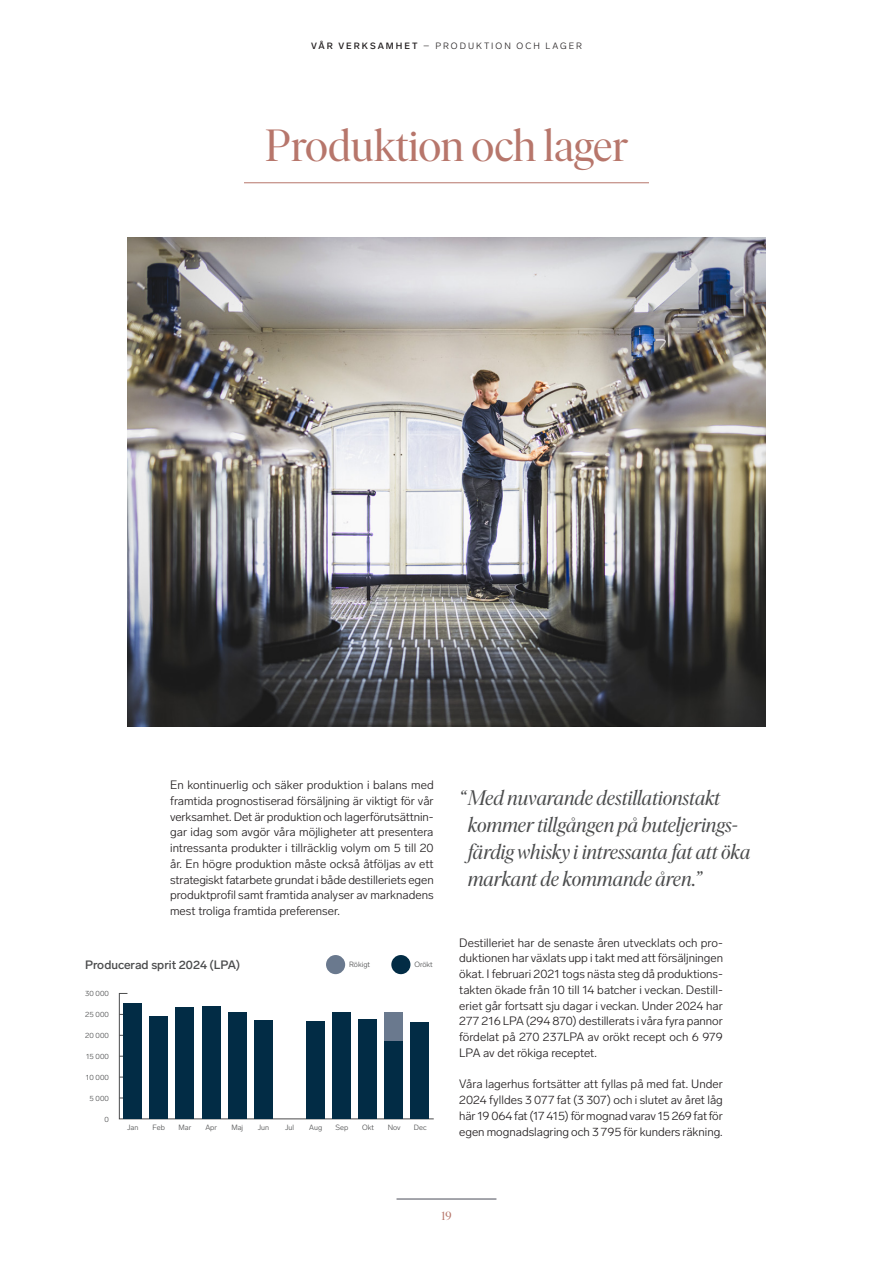
<style>
.page{position:relative;width:893px;height:1263px;background:#fff}
.page>*{position:absolute;margin:0;border:0;box-sizing:border-box;transform-origin:0 0}
.IVAR_-_Stor_rubrik_f{font:45px "Ivar Display";letter-spacing:-.005em;color:#b7766b}
.IVAR_-_Citat_och_ing{font:italic 21px/27px "Ivar Display";letter-spacing:-.005em;color:#4b4c4d}
.LAB_-_Brödtext{font:300 12px/15.8px "Lab Grotesque";letter-spacing:-.005em;color:#231f20;text-align:justify}
.LAB_-_Fotnotsstorlek{font:500 12px "Lab Grotesque";color:#4b4c4d}
.t1{font:12px "Ivar Display";color:#b7766b}
.t2{font:300 9px "Lab Grotesque";letter-spacing:.225em;color:#231f20}
.LAB_-_Fotnotsstorlek-2{font:300 7.5px "Lab Grotesque";color:#4b4c4d}
.s1{font-weight:500}
</style>
<div class="page">
<hr style="left:396px;top:1199px;width:100px;height:1px;background:#4b4d58">
<hr style="left:244px;top:183px;width:405px;height:1px;background:#b7766b">
<img style="left:128px;top:238px;width:637px;height:488px">
<svg style="left:119px;top:993px;width:315px;height:126px"></svg>
<div style="left:326px;top:955px;width:19px;height:19px;background:#6a798e;border-radius:50%"></div>
<div style="left:391px;top:955px;width:19px;height:19px;background:#022c45;border-radius:50%"></div>
<div style="left:384px;top:1012px;width:19px;height:29px;background:#6a798e"></div>
<div style="left:123px;top:1003px;width:19px;height:115px;background:#022c45"></div>
<div style="left:149px;top:1016px;width:19px;height:102px;background:#022c45"></div>
<div style="left:176px;top:1007px;width:18px;height:111px;background:#022c45"></div>
<div style="left:202px;top:1006px;width:18px;height:112px;background:#022c45"></div>
<div style="left:228px;top:1012px;width:19px;height:106px;background:#022c45"></div>
<div style="left:254px;top:1020px;width:19px;height:98px;background:#022c45"></div>
<div style="left:306px;top:1021px;width:19px;height:97px;background:#022c45"></div>
<div style="left:332px;top:1012px;width:19px;height:106px;background:#022c45"></div>
<div style="left:358px;top:1019px;width:19px;height:99px;background:#022c45"></div>
<div style="left:384px;top:1041px;width:19px;height:77px;background:#022c45"></div>
<div style="left:410px;top:1022px;width:19px;height:96px;background:#022c45"></div>
<p class="t2" style="left:311px;top:41px;width:272px"><span class="s1">VÅR VERKSAMHET</span> – PRODUKTION OCH LAGER</p>
<p class="IVAR_-_Stor_rubrik_f" style="left:265px;top:122px;width:364px">Produktion och lager</p>
<p class="LAB_-_Brödtext" style="left:170px;top:777px;width:265px">En kontinuerlig och säker produktion i balans med framtida prognostiserad försäljning är viktigt för vår verksamhet. Det är produktion och lagerförutsättnin&shy;gar idag som avgör våra möjligheter att presentera intressanta produkter i tillräcklig volym om 5 till 20 år. En högre produktion måste också åtföljas av ett strategiskt fatarbete grundat i både destilleriets egen produktprofil samt framtida analyser av marknadens mest troliga framtida preferenser.</p>
<p class="LAB_-_Fotnotsstorlek" style="left:85px;top:958px;width:157px">Producerad sprit 2024 (LPA)</p>
<p class="LAB_-_Fotnotsstorlek-2" style="left:349px;top:960px;width:22px">Rökigt</p>
<p class="LAB_-_Fotnotsstorlek-2" style="left:414px;top:960px;width:20px">Orökt</p>
<p class="LAB_-_Fotnotsstorlek-2" style="left:85px;top:989px;width:25px">30 000</p>
<p class="LAB_-_Fotnotsstorlek-2" style="left:85px;top:1010px;width:25px">25 000</p>
<p class="LAB_-_Fotnotsstorlek-2" style="left:85px;top:1031px;width:25px">20 000</p>
<p class="LAB_-_Fotnotsstorlek-2" style="left:86px;top:1052px;width:24px">15 000</p>
<p class="LAB_-_Fotnotsstorlek-2" style="left:86px;top:1073px;width:25px">10 000</p>
<p class="LAB_-_Fotnotsstorlek-2" style="left:89px;top:1094px;width:21px">5 000</p>
<p class="LAB_-_Fotnotsstorlek-2" style="left:105px;top:1115px;width:6px">0</p>
<p class="LAB_-_Fotnotsstorlek-2" style="left:127px;top:1123px;width:13px">Jan</p>
<p class="LAB_-_Fotnotsstorlek-2" style="left:153px;top:1123px;width:14px">Feb</p>
<p class="LAB_-_Fotnotsstorlek-2" style="left:179px;top:1123px;width:14px">Mar</p>
<p class="LAB_-_Fotnotsstorlek-2" style="left:205px;top:1123px;width:13px">Apr</p>
<p class="LAB_-_Fotnotsstorlek-2" style="left:231px;top:1123px;width:13px">Maj</p>
<p class="LAB_-_Fotnotsstorlek-2" style="left:258px;top:1123px;width:13px">Jun</p>
<p class="LAB_-_Fotnotsstorlek-2" style="left:285px;top:1123px;width:10px">Jul</p>
<p class="LAB_-_Fotnotsstorlek-2" style="left:309px;top:1123px;width:14px">Aug</p>
<p class="LAB_-_Fotnotsstorlek-2" style="left:336px;top:1123px;width:14px">Sep</p>
<p class="LAB_-_Fotnotsstorlek-2" style="left:362px;top:1123px;width:13px">Okt</p>
<p class="LAB_-_Fotnotsstorlek-2" style="left:388px;top:1123px;width:14px">Nov</p>
<p class="LAB_-_Fotnotsstorlek-2" style="left:414px;top:1123px;width:14px">Dec</p>
<p class="IVAR_-_Citat_och_ing" style="left:468px;top:784px;width:284px;text-indent:-9px">“Med nuvarande destillationstakt kommer tillgången på buteljerings&shy;färdig whisky i intressanta fat att öka markant de kommande åren.”</p>
<p class="LAB_-_Brödtext" style="left:459px;top:935px;width:265px">Destilleriet har de senaste åren utvecklats och pro&shy;duktionen har växlats upp i takt med att försäljningen ökat. I februari 2021 togs nästa steg då produktions&shy;takten ökade från 10 till 14 batcher i veckan. Destill&shy;eriet går fortsatt sju dagar i veckan. Under 2024 har 277 216 LPA (294 870) destillerats i våra fyra pannor fördelat på 270 237LPA av orökt recept och 6 979<br>LPA av det rökiga receptet.</p>
<p class="LAB_-_Brödtext" style="left:459px;top:1076px;width:265px">Våra lagerhus fortsätter att fyllas på med fat. Under 2024 fylldes 3 077 fat (3 307) och i slutet av året låg här 19 064 fat (17 415) för mognad varav 15 269 fat för egen mognadslagring och 3 795 för kunders räkning.</p>
<p class="t1" style="left:441px;top:1210px;width:11px">19</p>
</div>
